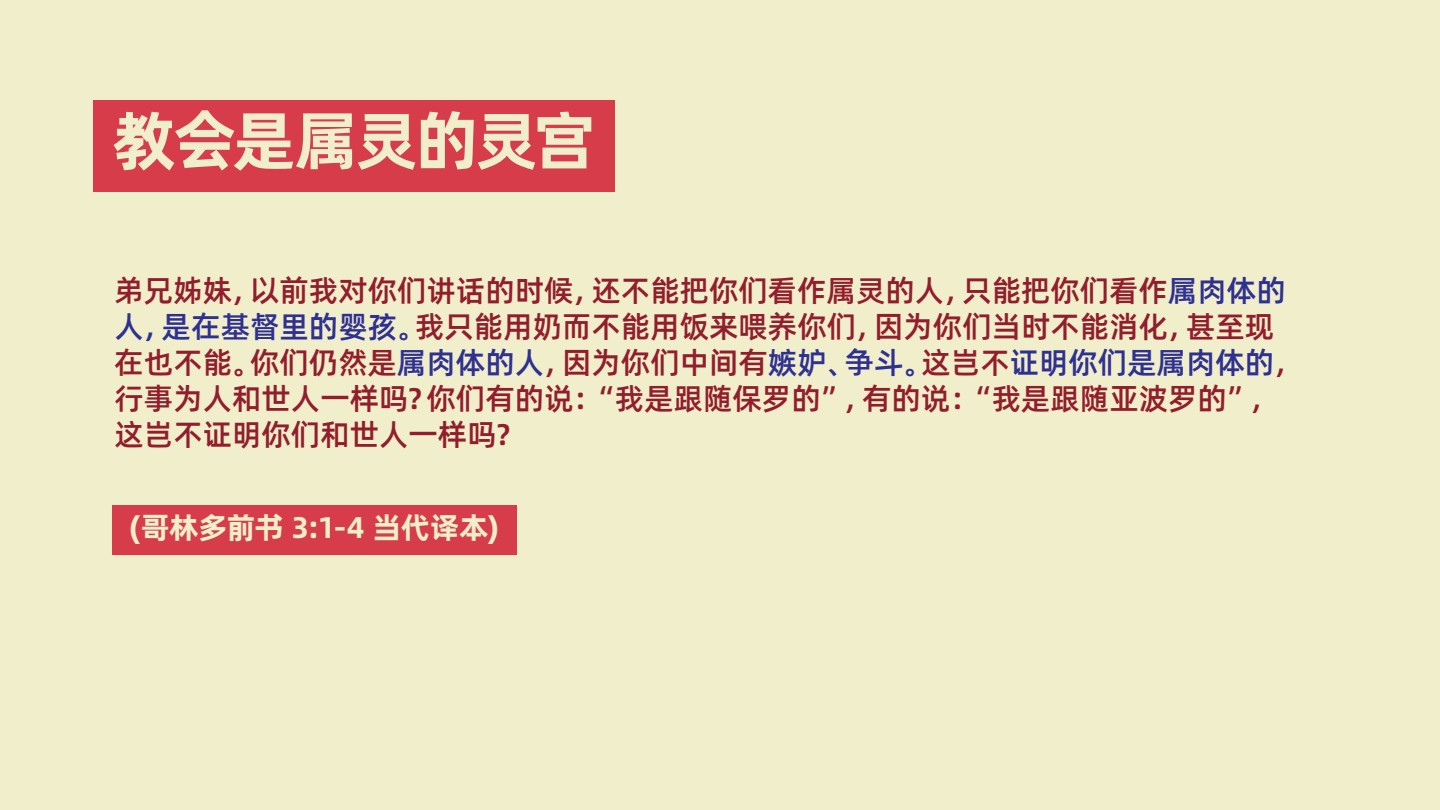
<style>
.page{position:relative;width:1440px;height:810px;background:#f1eecb}
.page>*{position:absolute;margin:0;border:0;box-sizing:border-box;transform-origin:0 0}
.t1{font:700 64.5px "Alibaba Pu Hui Ti";letter-spacing:-.05em;color:#f1eecb}
.t2{font:500 30px/36px "Alibaba Pu Hui Ti";color:#921e2d}
.t3{font:700 30px "Alibaba Pu Hui Ti";letter-spacing:-.02em;color:#f1eecb}
.s1{color:#2e3191}
</style>
<div class="page">
<div style="left:94px;top:100px;width:521px;height:92px;background:#d63c49"></div>
<div style="left:112px;top:505px;width:404px;height:50px;background:#d63c49"></div>
<h1 class="t1" style="left:113px;top:89px;width:485px">教会是属灵的灵宫</h1>
<p class="t2" style="left:115px;top:271px;width:1179px">弟兄姊妹，以前我对你们讲话的时候，还不能把你们看作属灵的人，只能把你们看作<span class="s1">属肉体的人，是在基督里的婴孩。</span>我只能用奶而不能用饭来喂养你们，因为你们当时不能消化，甚至现在也不能。你们仍然是<span class="s1">属肉体的人</span>，因为你们中间有<span class="s1">嫉妒、争斗。</span>这岂不<span class="s1">证明你们是属肉体的</span>，行事为人和世人一样吗？你们有的说：“我是跟随保罗的”，有的说：“我是跟随亚波罗的”，这岂不证明你们和世人一样吗？</p>
<p class="t3" style="left:129px;top:504px;width:371px">(哥林多前书 3:1-4 当代译本)</p>
</div>
